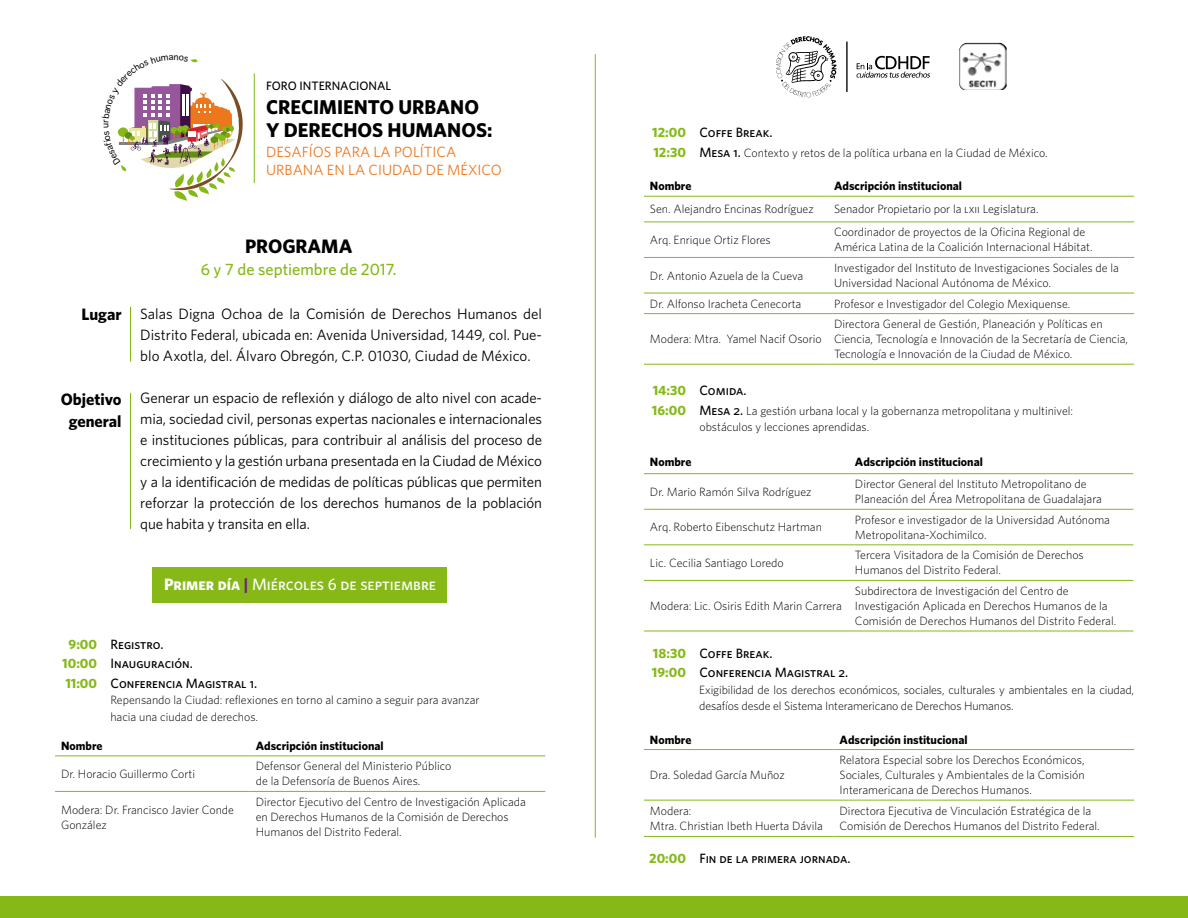
<style>
.page{position:relative;width:1188px;height:918px;background:#fff}
.page>*{position:absolute;margin:0;border:0;box-sizing:border-box;transform-origin:0 0}
.t1{font:700 19.95px/22.6px "Whitney";color:#000}
.t2{font:700 19.5px "Whitney";color:#000}
.t3{font:16.5px "Whitney Medium SC";color:#fff}
.t4{font:500 16.5px "Whitney";color:#86b918}
.t5{font:700 16.5px/22.5px "Whitney";color:#000;text-align:center}
.t6{font:15px/21px "Whitney";letter-spacing:-.01em;color:#000;text-align:justify}
.t7{font:14.85px/17.7px "Whitney";color:#ed771d}
.t8{font:13.5px/19.5px "Whitney Medium SC";color:#000}
.t9{font:500 12.15px "Whitney";color:#000}
.t10{font:300 12px/15px "Whitney";color:#000}
.t11{font:700 12px "Whitney";color:#000}
.s1{font-family:"Whitney Bold SC"}
.s2{font-family:"Whitney";font-weight:700;color:#6d1e7e}
.s3{font-family:"Whitney";font-weight:700;color:#86b918}
.s4{font-family:"Whitney";font-weight:500}
.s5{font-weight:700;font-size:13.5px;color:#86b918}
.s6{font-family:"Whitney Medium SC";font-weight:400;font-size:13.5px}
.s7{font-family:"Whitney Light SC";font-weight:400}
</style>
<div class="page">
<div style="left:152px;top:568px;width:295px;height:35px;background:#86b918"></div>
<hr style="left:254px;top:73px;width:1px;height:110px;background:#86b918">
<hr style="left:130px;top:307px;width:1px;height:55px;background:#86b918">
<hr style="left:130px;top:393px;width:1px;height:136px;background:#86b918">
<hr style="left:55px;top:755px;width:195px;height:1px;background:#86b918">
<hr style="left:250px;top:755px;width:295px;height:1px;background:#86b918">
<hr style="left:55px;top:791px;width:195px;height:1px;background:#86b918">
<hr style="left:250px;top:791px;width:295px;height:1px;background:#86b918">
<hr style="left:644px;top:196px;width:184px;height:1px;background:#86b918">
<hr style="left:828px;top:196px;width:306px;height:1px;background:#86b918">
<hr style="left:644px;top:222px;width:184px;height:1px;background:#86b918">
<hr style="left:828px;top:222px;width:306px;height:1px;background:#86b918">
<hr style="left:644px;top:257px;width:184px;height:1px;background:#86b918">
<hr style="left:828px;top:257px;width:306px;height:1px;background:#86b918">
<hr style="left:644px;top:293px;width:184px;height:1px;background:#86b918">
<hr style="left:828px;top:293px;width:306px;height:1px;background:#86b918">
<hr style="left:644px;top:313px;width:184px;height:1px;background:#86b918">
<hr style="left:828px;top:313px;width:306px;height:1px;background:#86b918">
<hr style="left:644px;top:364px;width:184px;height:1px;background:#86b918">
<hr style="left:828px;top:364px;width:306px;height:1px;background:#86b918">
<hr style="left:644px;top:473px;width:205px;height:1px;background:#86b918">
<hr style="left:849px;top:473px;width:284px;height:1px;background:#86b918">
<hr style="left:644px;top:509px;width:205px;height:1px;background:#86b918">
<hr style="left:849px;top:509px;width:284px;height:1px;background:#86b918">
<hr style="left:644px;top:544px;width:205px;height:1px;background:#86b918">
<hr style="left:849px;top:544px;width:284px;height:1px;background:#86b918">
<hr style="left:644px;top:580px;width:205px;height:1px;background:#86b918">
<hr style="left:849px;top:580px;width:284px;height:1px;background:#86b918">
<hr style="left:644px;top:631px;width:205px;height:1px;background:#86b918">
<hr style="left:849px;top:631px;width:284px;height:1px;background:#86b918">
<hr style="left:644px;top:749px;width:190px;height:1px;background:#86b918">
<hr style="left:834px;top:749px;width:300px;height:1px;background:#86b918">
<hr style="left:644px;top:800px;width:190px;height:1px;background:#86b918">
<hr style="left:834px;top:800px;width:300px;height:1px;background:#86b918">
<hr style="left:644px;top:836px;width:190px;height:1px;background:#86b918">
<hr style="left:834px;top:836px;width:300px;height:1px;background:#86b918">
<div style="left:1px;top:896px;width:1187px;height:22px;background:#86b918"></div>
<hr style="left:595px;top:54px;width:1px;height:784px;background:#86b918">
<img style="left:959px;top:43px;width:48px;height:47px">
<svg style="left:776px;top:36px;width:60px;height:61px"></svg>
<svg style="left:856px;top:56px;width:74px;height:22px"></svg>
<hr style="left:846px;top:42px;width:2px;height:50px;background:#000">
<svg style="left:117px;top:59px;width:126px;height:142px"></svg>
<p class="t9" style="left:266px;top:79px;width:127px">FORO INTERNACIONAL</p>
<h1 class="t1" style="left:266px;top:95px;width:228px">CRECIMIENTO URBANO<br>Y DERECHOS HUMANOS:</h1>
<p class="t7" style="left:266px;top:142px;width:237px">DESAFÍOS PARA LA POLÍTICA<br>URBANA EN LA CIUDAD DE MÉXICO</p>
<h3 class="t5" style="left:81px;top:302px;width:42px">Lugar</h3>
<h3 class="t5" style="left:61px;top:387px;width:62px">Objetivo general</h3>
<h2 class="t2" style="left:245px;top:234px;width:109px">PROGRAMA</h2>
<h3 class="t4" style="left:201px;top:260px;width:198px">6 y 7 de septiembre de 2017.</h3>
<p class="t6" style="left:140px;top:303px;width:403px">Salas Digna Ochoa de la Comisión de Derechos Humanos del Distrito Federal, ubicada en: Avenida Universidad, 1449, col. Pue&shy;blo Axotla, del. Álvaro Obregón, C.P. 01030, Ciudad de México.</p>
<p class="t6" style="left:140px;top:387px;width:403px">Generar un espacio de reflexión y diálogo de alto nivel con acade&shy;mia, sociedad civil, personas expertas nacionales e internacionales e instituciones públicas, para contribuir al análisis del proceso de crecimiento y la gestión urbana presentada en la Ciudad de México y a la identificación de medidas de políticas públicas que permiten reforzar la protección de los derechos humanos de la población que habita y transita en ella.</p>
<h3 class="t3" style="left:164px;top:575px;width:274px"><span class="s1">Primer día</span> <span class="s2">|</span> Miércoles 6 de septiembre</h3>
<p class="t8" style="left:62px;top:634px;width:196px;text-indent:6px"><span class="s3">9:00</span> Registro.<br><span class="s3">10:00</span> Inauguración.<br><span class="s3">11:00</span> Conferencia Magistral 1.</p>
<p class="t10" style="left:110px;top:692px;width:371px;line-height:16.5px">Repensando la Ciudad: reflexiones en torno al camino a seguir para avanzar hacia una ciudad de derechos.</p>
<p class="t11" style="left:61px;top:738px;width:43px">Nombre</p>
<p class="t11" style="left:256px;top:738px;width:129px">Adscripción institucional</p>
<p class="t10" style="left:61px;top:766px;width:136px">Dr. Horacio Guillermo Corti</p>
<p class="t10" style="left:256px;top:759px;width:197px">Defensor General del Ministerio Público de la Defensoría de Buenos Aires.</p>
<p class="t10" style="left:61px;top:802px;width:174px">Modera: Dr. Francisco Javier Conde<br>González</p>
<p class="t10" style="left:256px;top:794px;width:272px">Director Ejecutivo del Centro de Investigación Aplicada en Derechos Humanos de la Comisión de Derechos<br>Humanos del Distrito Federal.</p>
<p class="t8" style="left:652px;top:123px;width:122px"><span class="s3">12:00</span> Coffe Break<span class="s4">.</span></p>
<p class="t10" style="left:653px;top:145px;width:396px"><span class="s5">12:30</span> <span class="s6">Mesa 1.</span> Contexto y retos de la política urbana en la Ciudad de México.</p>
<p class="t11" style="left:650px;top:179px;width:43px">Nombre</p>
<p class="t11" style="left:834px;top:179px;width:129px">Adscripción institucional</p>
<p class="t10" style="left:650px;top:201px;width:165px">Sen. Alejandro Encinas Rodríguez</p>
<p class="t10" style="left:834px;top:201px;width:206px">Senador Propietario por la <span class="s7">lxii</span> Legislatura.</p>
<p class="t10" style="left:650px;top:232px;width:122px">Arq. Enrique Ortiz Flores</p>
<p class="t10" style="left:834px;top:225px;width:260px">Coordinador de proyectos de la Oficina Regional de<br>América Latina de la Coalición Internacional Hábitat.</p>
<p class="t10" style="left:650px;top:268px;width:155px">Dr. Antonio Azuela de la Cueva</p>
<p class="t10" style="left:834px;top:260px;width:286px">Investigador del Instituto de Investigaciones Sociales de la<br>Universidad Nacional Autónoma de México.</p>
<p class="t10" style="left:650px;top:296px;width:153px">Dr. Alfonso Iracheta Cenecorta</p>
<p class="t10" style="left:834px;top:296px;width:238px">Profesor e Investigador del Colegio Mexiquense.</p>
<p class="t10" style="left:650px;top:331px;width:173px">Modera: Mtra. Yamel Nacif Osorio</p>
<p class="t10" style="left:834px;top:316px;width:296px">Directora General de Gestión, Planeación y Políticas en<br>Ciencia, Tecnología e Innovación de la Secretaría de Ciencia,<br>Tecnología e Innovación de la Ciudad de México.</p>
<p class="t8" style="left:653px;top:380px;width:95px"><span class="s3">14:30</span> Comida.</p>
<p class="t10" style="left:699px;top:402px;width:375px;line-height:16.5px;text-indent:-48px"><span class="s5">16:00</span> <span class="s6">Mesa 2.</span> La gestión urbana local y la gobernanza metropolitana y multinivel: obstáculos y lecciones aprendidas.</p>
<p class="t11" style="left:650px;top:455px;width:43px">Nombre</p>
<p class="t11" style="left:855px;top:455px;width:129px">Adscripción institucional</p>
<p class="t10" style="left:650px;top:484px;width:163px">Dr. Mario Ramón Silva Rodríguez</p>
<p class="t10" style="left:855px;top:476px;width:248px">Director General del Instituto Metropolitano de<br>Planeación del Área Metropolitana de Guadalajara</p>
<p class="t10" style="left:650px;top:519px;width:173px">Arq. Roberto Eibenschutz Hartman</p>
<p class="t10" style="left:855px;top:512px;width:257px">Profesor e investigador de la Universidad Autónoma<br>Metropolitana-Xochimilco.</p>
<p class="t10" style="left:650px;top:555px;width:135px">Lic. Cecilia Santiago Loredo</p>
<p class="t10" style="left:855px;top:548px;width:230px">Tercera Visitadora de la Comisión de Derechos<br>Humanos del Distrito Federal.</p>
<p class="t10" style="left:650px;top:598px;width:193px">Modera: Lic. Osiris Edith Marin Carrera</p>
<p class="t10" style="left:855px;top:583px;width:263px">Subdirectora de Investigación del Centro de<br>Investigación Aplicada en Derechos Humanos de la<br>Comisión de Derechos Humanos del Distrito Federal.</p>
<p class="t8" style="left:652px;top:643px;width:198px"><span class="s3">18:30</span> Coffe Break<span class="s4">.<br></span><span class="s3">19:00</span> Conferencia Magistral 2.</p>
<p class="t10" style="left:699px;top:681px;width:436px;line-height:16.5px">Exigibilidad de los derechos económicos, sociales, culturales y ambientales en la ciudad, desafíos desde el Sistema Interamericano de Derechos Humanos.</p>
<p class="t11" style="left:650px;top:732px;width:43px">Nombre</p>
<p class="t11" style="left:840px;top:732px;width:129px">Adscripción institucional</p>
<p class="t10" style="left:650px;top:767px;width:136px">Dra. Soledad García Muñoz</p>
<p class="t10" style="left:840px;top:752px;width:246px;text-align:justify">Relatora Especial sobre los Derechos Económicos, Sociales, Culturales y Ambientales de la Comisión Interamericana de Derechos Humanos.</p>
<p class="t10" style="left:650px;top:803px;width:175px">Modera:<br>Mtra. Christian Ibeth Huerta Dávila</p>
<p class="t10" style="left:840px;top:803px;width:262px">Directora Ejecutiva de Vinculación Estratégica de la<br>Comisión de Derechos Humanos del Distrito Federal.</p>
<p class="t8" style="left:649px;top:848px;width:203px"><span class="s3">20:00</span> Fin de la primera jornada<span class="s4">.</span></p>
</div>
